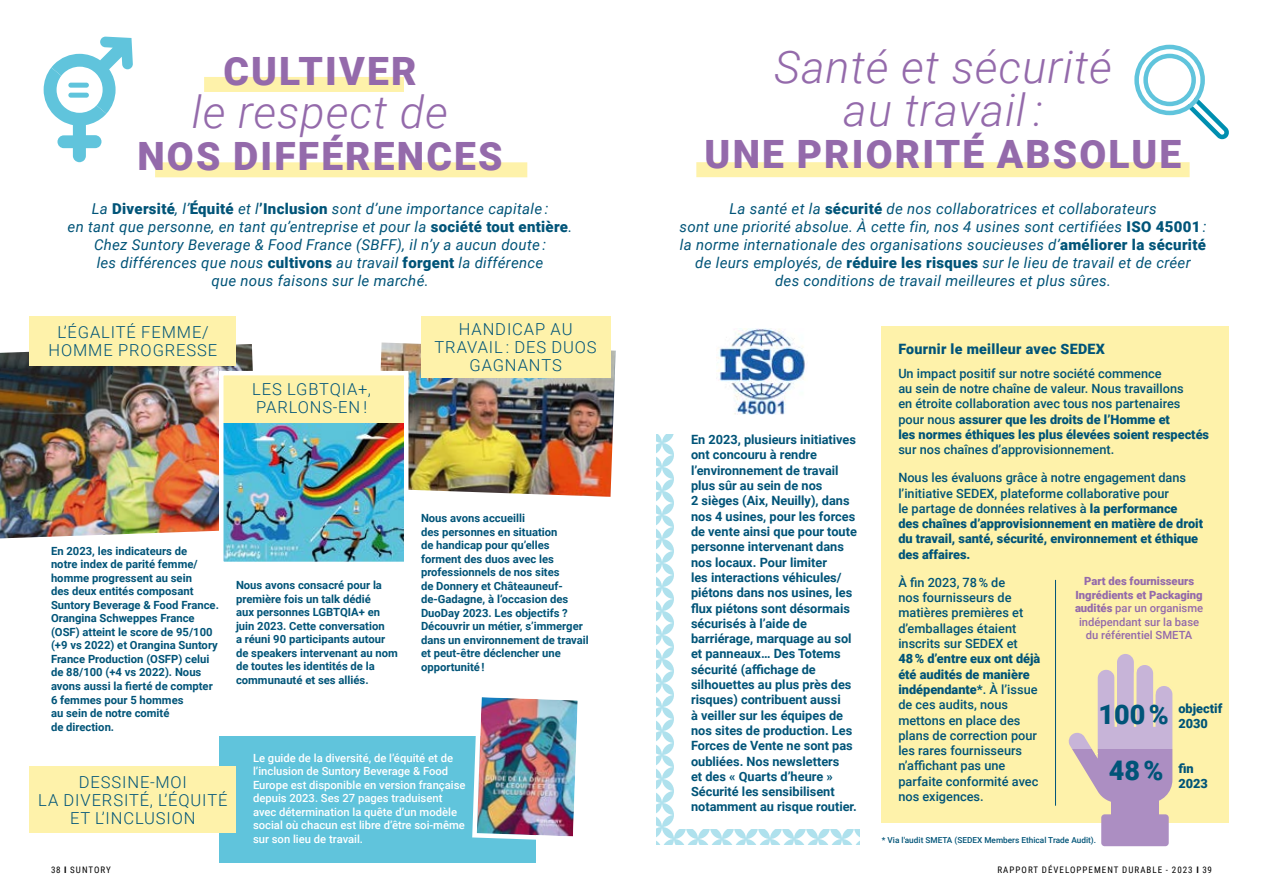
<style>
.page{position:relative;width:1263px;height:893px;background:#fff}
.page>*{position:absolute;margin:0;border:0;box-sizing:border-box;transform-origin:0 0}
.t1{font:italic 300 45px/43.5px "Roboto";letter-spacing:.02em;color:#946aab;text-align:center}
.t2{font:900 39px "Roboto";letter-spacing:.055em;color:#946aab}
.t3{font:900 27px "Roboto";color:#005478}
.t4{font:300 16.5px/18px "Roboto";letter-spacing:.055em;color:#005478;text-align:center}
.t5{font:italic 15px/18px "Roboto";letter-spacing:.02em;color:#005478;text-align:center}
.t6{font:900 14.25px "Roboto";letter-spacing:.02em;color:#005478}
.t7{font:700 12.75px/15.3px "Roboto";color:#005478}
.t8{font:500 12.75px/15.3px "Roboto";color:#005478}
.t9{font:900 12.75px/15.3px "Roboto";color:#005478}
.t10{font:700 11.25px/13.5px "Roboto";color:#005478}
.t11{font:500 11.25px/13.5px "Roboto";color:#fff}
.t12{font:500 11.25px/13.5px "Roboto";color:#946aab;text-align:center}
.t13{font:9px "Roboto Condensed";letter-spacing:.115em;color:#000}
.t14{font:500 8.25px "Roboto";color:#005478}
.s1{font-weight:900;font-style:normal}
.s2{font-weight:900}
.s3{font-weight:500}
.s4{font-weight:700}
</style>
<div class="page">
<div style="left:219px;top:736px;width:317px;height:127px;background:#60c4dc"></div>
<div style="left:204px;top:77px;width:200px;height:15px;background:#fef2aa"></div>
<div style="left:155px;top:162px;width:372px;height:15px;background:#fef2aa"></div>
<div style="left:696px;top:162px;width:493px;height:15px;background:#fef2aa"></div>
<img style="left:472px;top:697px;width:106px;height:143px">
<svg style="left:657px;top:435px;width:202px;height:409px"></svg>
<div style="left:674px;top:423px;width:186px;height:405px;background:#fff"></div>
<div style="left:881px;top:326px;width:348px;height:497px;background:#fef2aa"></div>
<img style="left:0;top:344px;width:253px;height:194px">
<img style="left:380px;top:342px;width:236px;height:155px">
<div style="left:30px;top:316px;width:206px;height:50px;background:#fef2aa"></div>
<div style="left:30px;top:767px;width:206px;height:66px;background:#fef2aa"></div>
<div style="left:421px;top:316px;width:189px;height:61px;background:#fef2aa"></div>
<img style="left:224px;top:423px;width:179px;height:138px">
<div style="left:219px;top:373px;width:185px;height:50px;background:#fef2aa"></div>
<div style="left:219px;top:371px;width:189px;height:195px;border:4px solid #fff"></div>
<div style="left:1111px;top:800px;width:47px;height:18px;background:#ac8ec2"></div>
<div style="left:1101px;top:814px;width:68px;height:32px;background:#ac8ec2;border-radius:3px"></div>
<svg style="left:1068px;top:654px;width:105px;height:152px"></svg>
<hr style="left:1055px;top:580px;width:1px;height:226px;background:#005478">
<svg style="left:44px;top:37px;width:89px;height:125px"></svg>
<div style="left:68px;top:83px;width:21px;height:5px;background:#60c4dc;border-radius:3px"></div>
<div style="left:68px;top:93px;width:21px;height:5px;background:#60c4dc;border-radius:3px"></div>
<img style="left:717px;top:329px;width:88px;height:85px">
<svg style="left:1183px;top:94px;width:46px;height:45px"></svg>
<div style="left:1134px;top:45px;width:71px;height:70px;border:4px solid #60c4dc;border-radius:50%"></div>
<div style="left:1143px;top:54px;width:53px;height:52px;border:4px solid #60c4dc;border-radius:50%"></div>
<h2 class="t2" style="left:223px;top:43px;width:195px">CULTIVER</h2>
<h1 class="t1" style="left:192px;top:89px;width:258px">le respect de</h1>
<h2 class="t2" style="left:137px;top:129px;width:367px">NOS DIFFÉRENCES</h2>
<h1 class="t1" style="left:774px;top:43px;width:339px">Santé et sécurité au travail :</h1>
<h2 class="t2" style="left:705px;top:127px;width:478px">UNE PRIORITÉ ABSOLUE</h2>
<p class="t5" style="left:68px;top:199px;width:506px">La <span class="s1">Diversité</span>, l’<span class="s1">Équité</span> et l<span class="s1">’Inclusion</span> sont d’une importance capitale :<br>en tant que personne, en tant qu’entreprise et pour la <span class="s1">société tout entière</span>.<br>Chez Suntory Beverage &amp; Food France (SBFF), il n’y a aucun doute :<br>les différences que nous <span class="s1">cultivons</span> au travail <span class="s1">forgent</span> la différence<br>que nous faisons sur le marché.</p>
<p class="t5" style="left:679px;top:199px;width:528px">La santé et la <span class="s1">sécurité</span> de nos collaboratrices et collaborateurs<br>sont une priorité absolue. À cette fin, nos 4 usines sont certifiées <span class="s1">ISO 45001</span> : la norme internationale des organisations soucieuses d’<span class="s1">améliorer la sécurité </span>de leurs employés, de <span class="s1">réduire les risques</span> sur le lieu de travail et de créer<br>des conditions de travail meilleures et plus sûres.</p>
<h3 class="t4" style="left:48px;top:322px;width:170px">L’ÉGALITÉ FEMME/<br>HOMME PROGRESSE</h3>
<h3 class="t4" style="left:252px;top:380px;width:120px;text-align:left">LES LGBTQIA+,<br>PARLONS-EN !</h3>
<h3 class="t4" style="left:434px;top:319px;width:164px">HANDICAP AU<br>TRAVAIL : DES DUOS<br>GAGNANTS</h3>
<p class="t10" style="left:51px;top:544px;width:169px">En 2023, les indicateurs de<br>notre index de parité femme/ homme progressent au sein<br>des deux entités composant<br>Suntory Beverage &amp; Food France.<br>Orangina Schweppes France (OSF) atteint le score de 95/100 (+9 vs 2022) et Orangina Suntory<br>France Production (OSFP) celui de 88/100 (+4 vs 2022). Nous avons aussi la fierté de compter<br>6 femmes pour 5 hommes<br>au sein de notre comité<br>de direction.</p>
<p class="t10" style="left:236px;top:578px;width:163px">Nous avons consacré pour la première fois un talk dédié<br>aux personnes LGBTQIA+ en juin 2023. Cette conversation<br>a réuni 90 participants autour de speakers intervenant au nom de toutes les identités de la communauté et ses alliés.</p>
<p class="t10" style="left:421px;top:511px;width:169px">Nous avons accueilli<br>des personnes en situation<br>de handicap pour qu’elles forment des duos avec les professionnels de nos sites<br>de Donnery et Châteauneuf&shy;de-Gadagne, à l’occasion des<br>DuoDay 2023. Les objectifs ?<br>Découvrir un métier, s’immerger dans un environnement de travail et peut-être déclencher une opportunité !</p>
<h3 class="t4" style="left:38px;top:772px;width:191px">DESSINE-MOI<br>LA DIVERSITÉ, L’ÉQUITÉ<br>ET L’INCLUSION</h3>
<p class="t11" style="left:253px;top:751px;width:214px">Le guide de la diversité, de l’équité et de l’inclusion de Suntory Beverage &amp; Food Europe est disponible en version française depuis 2023. Ses 27 pages traduisent avec détermination la quête d’un modèle social où chacun est libre d’être soi-même sur son lieu de travail.</p>
<p class="t7" style="left:691px;top:431px;width:167px">En 2023, plusieurs initiatives ont concouru à rendre l’environnement de travail plus sûr au sein de nos<br>2 sièges (Aix, Neuilly), dans nos 4 usines, pour les forces de vente ainsi que pour toute personne intervenant dans nos locaux. Pour limiter<br>les interactions véhicules/ piétons dans nos usines, les flux piétons sont désormais sécurisés à l’aide de barriérage, marquage au sol et panneaux… Des Totems sécurité (affichage de silhouettes au plus près des risques) contribuent aussi<br>à veiller sur les équipes de nos sites de production. Les<br>Forces de Vente ne sont pas oubliées. Nos newsletters<br>et des « Quarts d’heure »<br>Sécurité les sensibilisent notamment au risque routier.</p>
<p class="t6" style="left:898px;top:339px;width:208px">Fournir le meilleur avec SEDEX</p>
<p class="t8" style="left:898px;top:365px;width:312px">Un impact positif sur notre société commence<br>au sein de notre chaîne de valeur. Nous travaillons<br>en étroite collaboration avec tous nos partenaires pour nous <span class="s2">assurer que les droits de l’Homme et<br>les normes éthiques les plus élevées soient respectés</span></p>
<p class="t8" style="left:898px;top:442px;width:217px">sur nos chaînes d’approvisionnement.</p>
<p class="t9" style="left:898px;top:470px;width:306px"><span class="s3">Nous les évaluons grâce à notre engagement dans l’initiative SEDEX, plateforme collaborative pour<br>le partage de données relatives à</span> la performance<br>des chaînes d’approvisionnement en matière de droit du travail, santé, sécurité, environnement et éthique des affaires.</p>
<p class="t8" style="left:898px;top:574px;width:126px">À fin 2023, 78 % de nos fournisseurs de matières premières et d’emballages étaient inscrits sur SEDEX et</p>
<p class="t8" style="left:898px;top:651px;width:144px"><span class="s2">48 % d’entre eux ont déjà été audités de manière indépendante*</span>. À l’issue de ces audits, nous mettons en place des plans de correction pour les rares fournisseurs n’affichant pas une parfaite conformité avec nos exigences.</p>
<p class="t12" style="left:1075px;top:574px;width:130px"><span class="s2">Part des fournisseurs<br>Ingrédients et Packaging audités</span> par un organisme indépendant sur la base du référentiel SMETA</p>
<p class="t9" style="left:1178px;top:700px;width:45px">objectif<br>2030</p>
<h3 class="t3" style="left:1098px;top:695px;width:72px">100 %</h3>
<h3 class="t3" style="left:1109px;top:752px;width:56px">48 %</h3>
<p class="t9" style="left:1178px;top:760px;width:31px">fin<br>2023</p>
<p class="t14" style="left:882px;top:834px;width:216px">* Via l'audit SMETA (SEDEX Members Ethical Trade Audit).</p>
<p class="t13" style="left:51px;top:863px;width:61px">38 <span class="s4">I</span> SUNTORY</p>
<p class="t13" style="left:997px;top:863px;width:216px">RAPPORT DÉVELOPPEMENT DURABLE - 2023 <span class="s4">I</span> 39</p>
</div>
